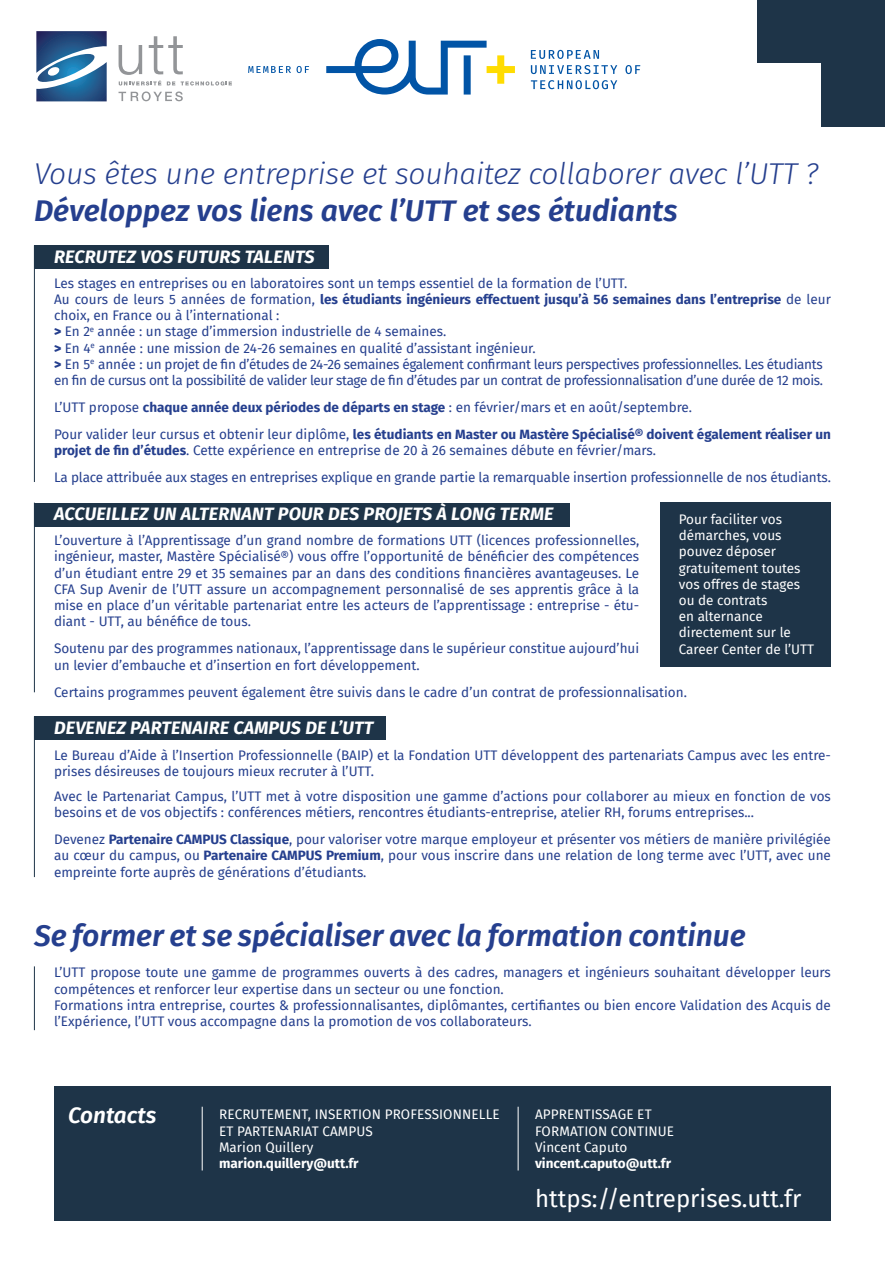
<style>
.page{position:relative;width:885px;height:1263px;background:#fff}
.page>*{position:absolute;margin:0;border:0;box-sizing:border-box;transform-origin:0 0}
.t1{font:italic 600 30px "Fira Sans";color:#253f8e}
.t2{font:italic 300 30px "Fira Sans";letter-spacing:-.01em;color:#253f8e}
.t3{font:24px "Fira Sans";color:#fff}
.t4{font:italic 600 22.5px "Fira Sans";color:#fff}
.t5{font:italic 700 18px "Fira Sans";letter-spacing:.01em;color:#fff}
.t6{font:13.5px/16.2px "Fira Sans";color:#253f8e}
.t7{font:13.5px/16.2px "Fira Sans";letter-spacing:-.02em;color:#253f8e}
.t8{font:13.5px/16.2px "Fira Sans";color:#fff}
.t9{font:700 13.5px/27px "Fira Sans";color:#253f8e}
.t10{font:700 13.5px "Fira Sans";color:#fff}
.s1{font-weight:700}
.s2{font-weight:900}
.s3{font-weight:400}
</style>
<div class="page">
<hr style="left:34px;top:966px;width:1px;height:64px;background:#1e3448">
<div style="left:34px;top:716px;width:352px;height:24px;background:#1e3448"></div>
<hr style="left:34px;top:716px;width:1px;height:161px;background:#1e3448">
<div style="left:34px;top:245px;width:294px;height:24px;background:#1e3448"></div>
<hr style="left:34px;top:245px;width:1px;height:237px;background:#1e3448">
<div style="left:34px;top:503px;width:535px;height:23px;background:#1e3448"></div>
<div style="left:54px;top:1086px;width:776px;height:135px;background:#1e3448"></div>
<div style="left:820px;top:0;width:64px;height:127px;background:#1e3448"></div>
<svg style="left:36px;top:31px;width:71px;height:70px"></svg>
<svg style="left:118px;top:36px;width:114px;height:50px"></svg>
<svg style="left:118px;top:92px;width:65px;height:9px"></svg>
<svg style="left:531px;top:50px;width:109px;height:39px"></svg>
<svg style="left:326px;top:39px;width:189px;height:56px"></svg>
<svg style="left:248px;top:66px;width:61px;height:7px"></svg>
<div style="left:660px;top:503px;width:170px;height:164px;background:#1e3448"></div>
<hr style="left:34px;top:503px;width:1px;height:189px;background:#1e3448">
<div style="left:757px;top:0;width:127px;height:63px;background:#1e3448"></div>
<hr style="left:517px;top:1107px;width:1px;height:63px;background:#fff">
<hr style="left:202px;top:1107px;width:1px;height:63px;background:#fff">
<h1 class="t2" style="left:34px;top:152px;width:786px">Vous êtes une entreprise et souhaitez collaborer avec l’UTT ?</h1>
<h1 class="t1" style="left:34px;top:186px;width:645px">Développez vos liens avec l’UTT et ses étudiants</h1>
<h3 class="t5" style="left:54px;top:241px;width:262px">RECRUTEZ VOS FUTURS TALENTS</h3>
<p class="t7" style="left:54px;top:275px;width:778px">Les stages en entreprises ou en laboratoires sont un temps essentiel de la formation de l’UTT.<br>Au cours de leurs 5 années de formation, <span class="s1">les étudiants ingénieurs effectuent jusqu’à 56 semaines dans l’entreprise</span> de leur choix, en France ou à l’international :<br><span class="s2">&gt;</span> En 2<sup>e</sup> année : un stage d’immersion industrielle de 4 semaines.<br><span class="s2">&gt;</span> En 4<sup>e</sup> année : une mission de 24-26 semaines en qualité d’assistant ingénieur.<br><span class="s2">&gt;</span> En 5<sup>e</sup> année : un projet de fin d’études de 24-26 semaines également confirmant leurs perspectives professionnelles. Les étudiants en fin de cursus ont la possibilité de valider leur stage de fin d’études par un contrat de professionnalisation d’une durée de 12 mois.</p>
<p class="t9" style="left:54px;top:393px;width:778px"><span class="s3">L’UTT propose</span> chaque année deux périodes de départs en stage <span class="s3">: en février/mars et en août/septembre.<br>Pour valider leur cursus et obtenir leur diplôme,</span> les étudiants en Master ou Mastère Spécialisé® doivent également réaliser un</p>
<p class="t6" style="left:54px;top:437px;width:778px;line-height:27px"><span class="s1">projet de fin d’études</span>. Cette expérience en entreprise de 20 à 26 semaines débute en février/mars.<br>La place attribuée aux stages en entreprises explique en grande partie la remarquable insertion professionnelle de nos étudiants.</p>
<h3 class="t5" style="left:54px;top:499px;width:501px">ACCUEILLEZ UN ALTERNANT POUR DES PROJETS À LONG TERME</h3>
<p class="t6" style="left:54px;top:532px;width:586px;text-align:justify">L’ouverture à l’Apprentissage d’un grand nombre de formations UTT (licences professionnelles, ingénieur, master, Mastère Spécialisé®) vous offre l’opportunité de bénéficier des compétences d’un étudiant entre 29 et 35 semaines par an dans des conditions financières avantageuses. Le CFA Sup Avenir de l’UTT assure un accompagnement personnalisé de ses apprentis grâce à la mise en place d’un véritable partenariat entre les acteurs de l’apprentissage : entreprise - étu&shy;diant - UTT, au bénéfice de tous.</p>
<p class="t6" style="left:54px;top:640px;width:586px">Soutenu par des programmes nationaux, l’apprentissage dans le supérieur constitue aujourd’hui un levier d’embauche et d’insertion en fort développement.</p>
<p class="t6" style="left:54px;top:683px;width:634px">Certains programmes peuvent également être suivis dans le cadre d’un contrat de professionnalisation.</p>
<h3 class="t5" style="left:54px;top:713px;width:321px">DEVENEZ PARTENAIRE CAMPUS DE L’UTT</h3>
<p class="t6" style="left:54px;top:746px;width:778px">Le Bureau d’Aide à l’Insertion Professionnelle (BAIP) et la Fondation UTT développent des partenariats Campus avec les entre&shy;prises désireuses de toujours mieux recruter à l’UTT.</p>
<p class="t6" style="left:54px;top:788px;width:778px">Avec le Partenariat Campus, l’UTT met à votre disposition une gamme d’actions pour collaborer au mieux en fonction de vos besoins et de vos objectifs : conférences métiers, rencontres étudiants-entreprise, atelier RH, forums entreprises...</p>
<p class="t6" style="left:54px;top:831px;width:778px;text-align:justify">Devenez <span class="s1">Partenaire CAMPUS Classique</span>, pour valoriser votre marque employeur et présenter vos métiers de manière privilégiée au cœur du campus, ou <span class="s1">Partenaire CAMPUS Premium</span>, pour vous inscrire dans une relation de long terme avec l’UTT, avec une empreinte forte auprès de générations d’étudiants.</p>
<p class="t8" style="left:678px;top:511px;width:137px">Pour faciliter vos démarches, vous pouvez déposer gratuitement toutes vos offres de stages ou de contrats<br>en alternance directement sur le<br>Career Center de l’UTT</p>
<h1 class="t1" style="left:34px;top:910px;width:713px">Se former et se spécialiser avec la formation continue</h1>
<p class="t6" style="left:54px;top:964px;width:778px">L’UTT propose toute une gamme de programmes ouverts à des cadres, managers et ingénieurs souhaitant développer leurs compétences et renforcer leur expertise dans un secteur ou une fonction.<br>Formations intra entreprise, courtes &amp; professionnalisantes, diplômantes, certifiantes ou bien encore Validation des Acquis de l’Expérience, l’UTT vous accompagne dans la promotion de vos collaborateurs.</p>
<h3 class="t4" style="left:68px;top:1097px;width:90px">Contacts</h3>
<p class="t8" style="left:219px;top:1106px;width:282px">RECRUTEMENT, INSERTION PROFESSIONNELLE<br>ET PARTENARIAT CAMPUS<br>Marion Quillery</p>
<p class="t10" style="left:219px;top:1152px;width:141px">marion.quillery@utt.fr</p>
<p class="t8" style="left:535px;top:1106px;width:140px">APPRENTISSAGE ET<br>FORMATION CONTINUE<br>Vincent Caputo</p>
<p class="t10" style="left:535px;top:1152px;width:137px">vincent.caputo@utt.fr</p>
<h2 class="t3" style="left:535px;top:1181px;width:268px">https://entreprises.utt.fr</h2>
</div>
